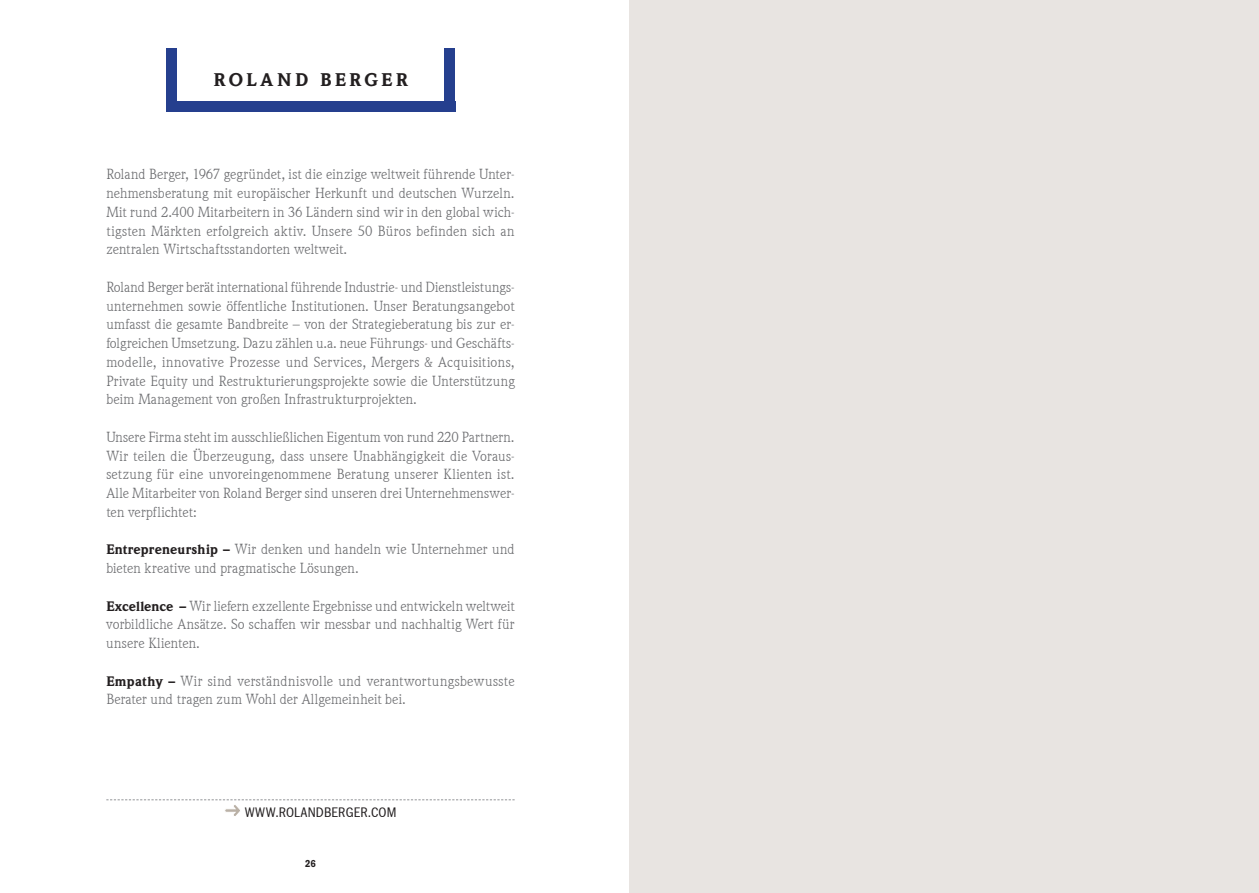
<style>
.page{position:relative;width:1259px;height:893px;background:#fff}
.page>*{position:absolute;margin:0;border:0;box-sizing:border-box;transform-origin:0 0}
.t1{font:900 18px "RB Weidemann";letter-spacing:.195em;color:#231f20}
.t2{font:14.25px/18.8px "RB Weidemann";letter-spacing:.01em;color:#6c6d70;text-align:justify}
.t3{font:14.25px "RB Franklin Cond";letter-spacing:.01em;color:#231f20}
.t4{font:600 10.5px "RB Franklin Cond";color:#231f20}
.s1{font-weight:900;font-size:13.5px;color:#231f20}
</style>
<div class="page">
<svg style="left:106px;top:799px;width:408px;height:17px"></svg>
<div style="left:166px;top:48px;width:11px;height:64px;background:#253f8e"></div>
<div style="left:166px;top:101px;width:289px;height:11px;background:#253f8e"></div>
<div style="left:444px;top:48px;width:11px;height:64px;background:#253f8e"></div>
<div style="left:629px;top:0;width:630px;height:893px;background:#e8e4e1"></div>
<p class="t1" style="left:214px;top:68px;width:195px">ROLAND BERGER</p>
<p class="t2" style="left:106px;top:165px;width:410px">Roland Berger, 1967 gegründet, ist die einzige weltweit führende Unter&shy;nehmensberatung mit europäischer Herkunft und deutschen Wurzeln.<br>Mit rund 2.400 Mitarbeitern in 36 Ländern sind wir in den global wich&shy;tigsten Märkten erfolgreich aktiv. Unsere 50 Büros befinden sich an zentralen Wirtschaftsstandorten weltweit.</p>
<p class="t2" style="left:106px;top:277px;width:410px">Roland Berger berät international führende Industrie- und Dienstleistungs&shy;unternehmen sowie öffentliche Institutionen. Unser Beratungsangebot umfasst die gesamte Bandbreite – von der Strategieberatung bis zur er&shy;folgreichen Umsetzung. Dazu zählen u.a. neue Führungs- und Geschäfts&shy;modelle, innovative Prozesse und Services, Mergers &amp; Acquisitions, Private Equity und Restrukturierungsprojekte sowie die Unterstützung beim Management von großen Infrastrukturprojekten.</p>
<p class="t2" style="left:106px;top:427px;width:410px">Unsere Firma steht im ausschließlichen Eigentum von rund 220 Partnern.<br>Wir teilen die Überzeugung, dass unsere Unabhängigkeit die Voraus&shy;setzung für eine unvoreingenommene Beratung unserer Klienten ist.<br>Alle Mitarbeiter von Roland Berger sind unseren drei Unternehmenswer&shy;ten verpflichtet:</p>
<p class="t2" style="left:106px;top:540px;width:410px"><span class="s1">Entrepreneurship –</span> Wir denken und handeln wie Unternehmer und bieten kreative und pragmatische Lösungen.</p>
<p class="t2" style="left:106px;top:596px;width:410px"><span class="s1">Excellence –</span> Wir liefern exzellente Ergebnisse und entwickeln weltweit vorbildliche Ansätze. So schaffen wir messbar und nachhaltig Wert für unsere Klienten.</p>
<p class="t2" style="left:106px;top:671px;width:410px"><span class="s1">Empathy –</span> Wir sind verständnisvolle und verantwortungsbewusste<br>Berater und tragen zum Wohl der Allgemeinheit bei.</p>
<p class="t3" style="left:245px;top:804px;width:153px">WWW.ROLANDBERGER.COM</p>
<p class="t4" style="left:305px;top:858px;width:12px">26</p>
</div>
